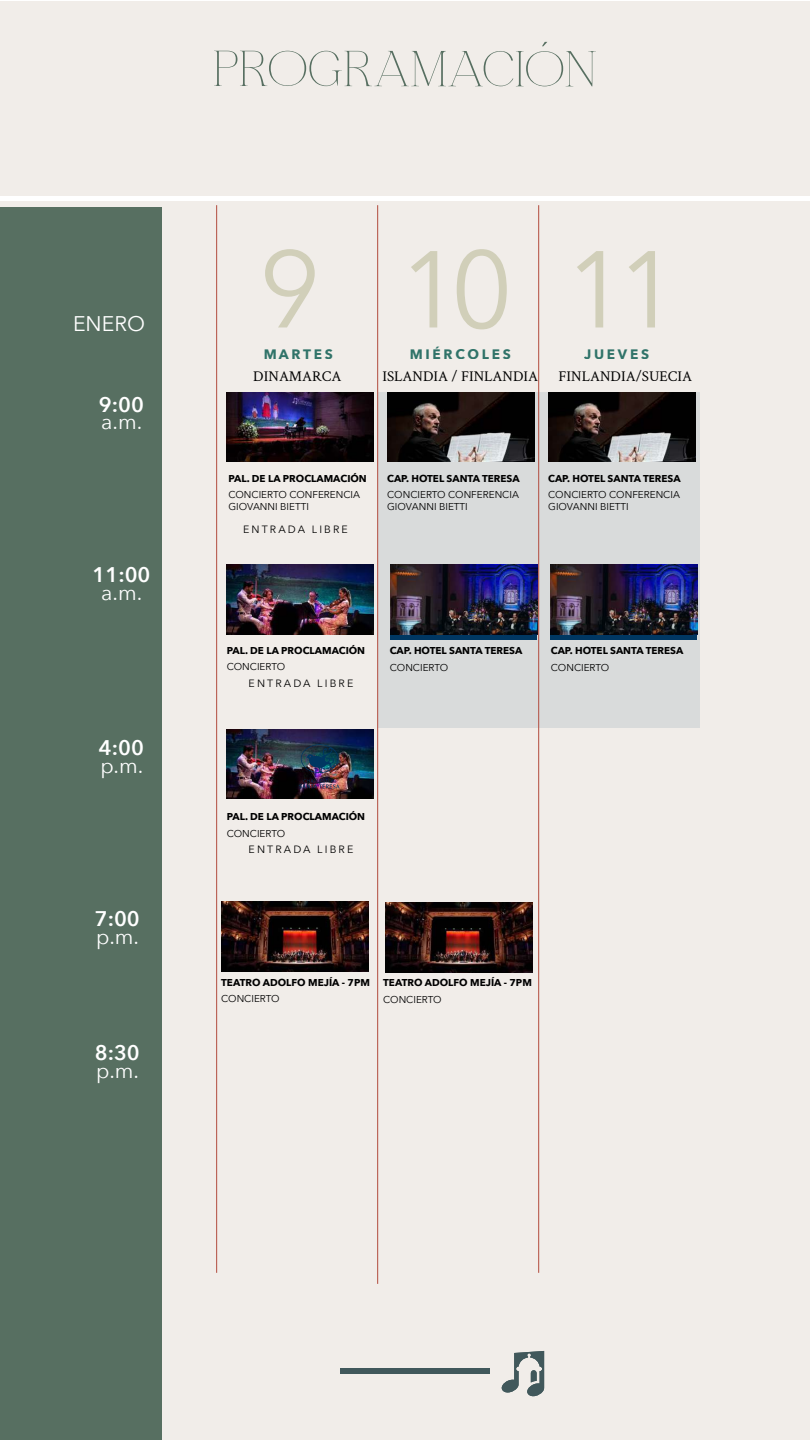
<style>
.page{position:relative;width:810px;height:1440px;background:#fff}
.page>*{position:absolute;margin:0;border:0;box-sizing:border-box;transform-origin:0 0}
.t1{font:107.93px "Avenir Next";color:#d1cfb9}
.t2{font:50.47px "MOORALIGHT";color:#385545}
.t3{font:21.15px "Avenir Next";color:#fff}
.t4{font:600 21.15px "Avenir Next";color:#fff}
.t5{font:14.92px "Crimson Text";color:#000}
.t6{font:700 13.65px "Avenir Next";letter-spacing:.2em;color:#005549}
.t7{font:10.57px "Avenir Next";letter-spacing:.2em;color:#000}
.t8{font:700 9.98px "Avenir Next";color:#000}
.t9{font:9.98px/11.9px "Avenir Next";color:#000}
</style>
<div class="page">
<div style="left:0;top:202px;width:810px;height:1238px;background:#f1ede9"></div>
<div style="left:0;top:207px;width:162px;height:1233px;background:#576f61"></div>
<div style="left:340px;top:1369px;width:150px;height:5px;background:#41585b"></div>
<svg style="left:501px;top:1351px;width:43px;height:46px"></svg>
<svg style="left:378px;top:392px;width:321px;height:336px;background:#aaabb4"></svg>
<img style="left:222px;top:902px;width:147px;height:70px">
<img style="left:385px;top:903px;width:147px;height:69px">
<img style="left:227px;top:392px;width:147px;height:70px">
<img style="left:548px;top:392px;width:147px;height:70px">
<img style="left:388px;top:392px;width:147px;height:70px">
<img style="left:227px;top:565px;width:147px;height:69px">
<img style="left:227px;top:729px;width:147px;height:70px">
<svg style="left:301px;top:744px;width:37px;height:29px"></svg>
<svg style="left:299px;top:779px;width:40px;height:10px"></svg>
<div style="left:0;top:1px;width:810px;height:195px;background:#f1ede9"></div>
<h2 class="t2" style="left:213px;top:42px;width:386px">PROGRAMACIÓN</h2>
<h3 class="t3" style="left:73px;top:310px;width:73px">ENERO</h3>
<h3 class="t4" style="left:99px;top:390px;width:47px">9:00</h3>
<h3 class="t3" style="left:101px;top:408px;width:42px">a.m.</h3>
<h3 class="t4" style="left:93px;top:561px;width:59px">11:00</h3>
<h3 class="t3" style="left:101px;top:579px;width:42px">a.m.</h3>
<h3 class="t4" style="left:99px;top:734px;width:47px">4:00</h3>
<h3 class="t3" style="left:100px;top:752px;width:44px">p.m.</h3>
<h3 class="t4" style="left:95px;top:905px;width:47px">7:00</h3>
<h3 class="t3" style="left:96px;top:922px;width:44px">p.m.</h3>
<h3 class="t4" style="left:95px;top:1039px;width:47px">8:30</h3>
<h3 class="t3" style="left:96px;top:1057px;width:44px">p.m.</h3>
<h1 class="t1" style="left:258px;top:220px;width:422px">9 10 11</h1>
<h3 class="t6" style="left:263px;top:345px;width:71px">MARTES</h3>
<h3 class="t6" style="left:410px;top:345px;width:103px">MIÉRCOLES</h3>
<h3 class="t6" style="left:584px;top:345px;width:67px">JUEVES</h3>
<h3 class="t5" style="left:253px;top:366px;width:90px">DINAMARCA</h3>
<h3 class="t5" style="left:382px;top:366px;width:157px">ISLANDIA / FINLANDIA</h3>
<h3 class="t5" style="left:559px;top:366px;width:135px">FINLANDIA/SUECIA</h3>
<p class="t8" style="left:228px;top:472px;width:140px">PAL. DE LA PROCLAMACIÓN</p>
<p class="t9" style="left:228px;top:489px;width:133px">CONCIERTO CONFERENCIA<br>GIOVANNI BIETTI</p>
<p class="t7" style="left:243px;top:522px;width:106px">ENTRADA LIBRE</p>
<p class="t8" style="left:387px;top:472px;width:134px">CAP. HOTEL SANTA TERESA</p>
<p class="t9" style="left:387px;top:489px;width:133px">CONCIERTO CONFERENCIA<br>GIOVANNI BIETTI</p>
<p class="t8" style="left:548px;top:472px;width:134px">CAP. HOTEL SANTA TERESA</p>
<p class="t9" style="left:548px;top:489px;width:133px">CONCIERTO CONFERENCIA<br>GIOVANNI BIETTI</p>
<p class="t8" style="left:227px;top:644px;width:140px">PAL. DE LA PROCLAMACIÓN</p>
<p class="t9" style="left:227px;top:661px;width:60px">CONCIERTO</p>
<p class="t7" style="left:249px;top:677px;width:106px">ENTRADA LIBRE</p>
<p class="t8" style="left:390px;top:644px;width:134px">CAP. HOTEL SANTA TERESA</p>
<p class="t9" style="left:390px;top:661px;width:60px">CONCIERTO</p>
<p class="t8" style="left:551px;top:644px;width:134px">CAP. HOTEL SANTA TERESA</p>
<p class="t9" style="left:551px;top:661px;width:60px">CONCIERTO</p>
<p class="t8" style="left:227px;top:810px;width:140px">PAL. DE LA PROCLAMACIÓN</p>
<p class="t9" style="left:227px;top:827px;width:60px">CONCIERTO</p>
<p class="t7" style="left:249px;top:842px;width:106px">ENTRADA LIBRE</p>
<p class="t8" style="left:221px;top:976px;width:150px">TEATRO ADOLFO MEJÍA - 7PM</p>
<p class="t9" style="left:221px;top:993px;width:60px">CONCIERTO</p>
<p class="t8" style="left:383px;top:976px;width:150px">TEATRO ADOLFO MEJÍA - 7PM</p>
<p class="t9" style="left:383px;top:993px;width:60px">CONCIERTO</p>
</div>
